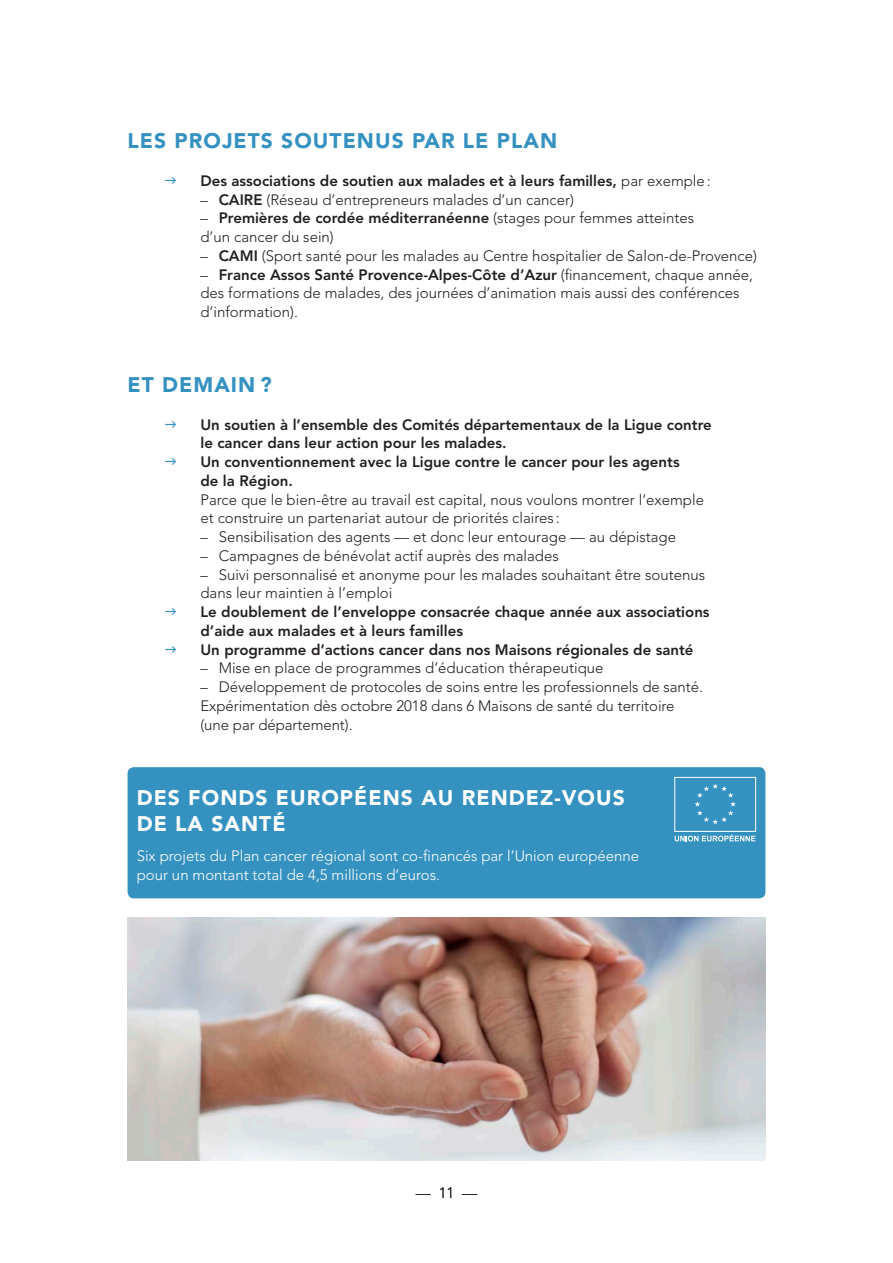
<style>
.page{position:relative;width:893px;height:1263px;background:#fff}
.page>*{position:absolute;margin:0;border:0;box-sizing:border-box;transform-origin:0 0}
.Avenir_14_light{font:900 21px/26.2px "Avenir LT Std";letter-spacing:.05em;color:#fff}
.Avenir_14_light-2{font:900 21px "Avenir LT Std";letter-spacing:.05em;color:#3592c0}
.Avenir_10_fer_à_ga{font:300 15px/18.8px "Avenir LT Std";color:#231f20}
.Avenir_10_fer_à_ga-2{font:800 15px/18.8px "Avenir LT Std";color:#231f20}
.Avenir_10_fer_à_ga-3{font:300 15px "Avenir LT Std";color:#fff}
.s1{font-weight:300}
.s2{font-weight:800}
</style>
<div class="page">
<img style="left:128px;top:917px;width:637px;height:244px">
<div style="left:128px;top:767px;width:637px;height:131px;background:#3592c0;border-radius:6px"></div>
<div style="left:674px;top:777px;width:82px;height:55px;border:1px solid #fff"></div>
<svg style="left:695px;top:783px;width:41px;height:41px"></svg>
<svg style="left:675px;top:834px;width:80px;height:7px"></svg>
<p class="Avenir_14_light-2" style="left:128px;top:128px;width:431px">LES PROJETS SOUTENUS PAR LE PLAN</p>
<p class="Avenir_10_fer_à_ga-2" style="left:200px;top:171px;width:512px">Des associations de soutien aux malades et à leurs familles, <span class="s1">par exemple:</span></p>
<p class="Avenir_10_fer_à_ga" style="left:200px;top:190px;width:375px">– <span class="s2">CAIRE</span> (Réseau d’entrepreneurs malades d’un cancer)</p>
<p class="Avenir_10_fer_à_ga" style="left:200px;top:209px;width:495px">– <span class="s2">Premières de cordée méditerranéenne</span> (stages pour femmes atteintes d’un cancer du sein)</p>
<p class="Avenir_10_fer_à_ga" style="left:200px;top:246px;width:558px">– <span class="s2">CAMI</span> (Sport santé pour les malades au Centre hospitalier de Salon-de-Provence)</p>
<p class="Avenir_10_fer_à_ga" style="left:200px;top:265px;width:554px">– <span class="s2">France Assos Santé Provence-Alpes-Côte d’Azur</span> (financement, chaque année, des formations de malades, des journées d’animation mais aussi des conférences d’information).</p>
<p class="Avenir_14_light-2" style="left:128px;top:372px;width:146px">ET DEMAIN ?</p>
<p class="Avenir_10_fer_à_ga-2" style="left:200px;top:415px;width:513px">Un soutien à l’ensemble des Comités départementaux de la Ligue contre le cancer dans leur action pour les malades.</p>
<p class="Avenir_10_fer_à_ga-2" style="left:200px;top:453px;width:481px">Un conventionnement avec la Ligue contre le cancer pour les agents de la Région.</p>
<p class="Avenir_10_fer_à_ga" style="left:200px;top:490px;width:505px">Parce que le bien-être au travail est capital, nous voulons montrer l’exemple et construire un partenariat autour de priorités claires :</p>
<p class="Avenir_10_fer_à_ga" style="left:200px;top:528px;width:477px">– Sensibilisation des agents — et donc leur entourage — au dépistage</p>
<p class="Avenir_10_fer_à_ga" style="left:200px;top:546px;width:360px">– Campagnes de bénévolat actif auprès des malades</p>
<p class="Avenir_10_fer_à_ga" style="left:200px;top:565px;width:506px">– Suivi personnalisé et anonyme pour les malades souhaitant être soutenus dans leur maintien à l’emploi</p>
<p class="Avenir_10_fer_à_ga-2" style="left:200px;top:603px;width:511px">Le doublement de l’enveloppe consacrée chaque année aux associations d’aide aux malades et à leurs familles</p>
<p class="Avenir_10_fer_à_ga-2" style="left:200px;top:640px;width:494px">Un programme d’actions cancer dans nos Maisons régionales de santé</p>
<p class="Avenir_10_fer_à_ga" style="left:200px;top:659px;width:405px">– Mise en place de programmes d’éducation thérapeutique</p>
<p class="Avenir_10_fer_à_ga" style="left:200px;top:678px;width:504px">– Développement de protocoles de soins entre les professionnels de santé.<br>Expérimentation dès octobre 2018 dans 6 Maisons de santé du territoire (une par département).</p>
<p class="Avenir_14_light" style="left:137px;top:784px;width:490px">DES FONDS EUROPÉENS AU RENDEZ-VOUS<br>DE LA SANTÉ</p>
<p class="Avenir_10_fer_à_ga-3" style="left:137px;top:847px;width:504px">Six projets du Plan cancer régional sont co-financés par l’Union européenne</p>
<p class="Avenir_10_fer_à_ga-3" style="left:137px;top:866px;width:305px">pour un montant total de 4,5 millions d’euros.</p>
<p class="Avenir_10_fer_à_ga" style="left:416px;top:1184px;width:63px">— 11 —</p>
</div>
